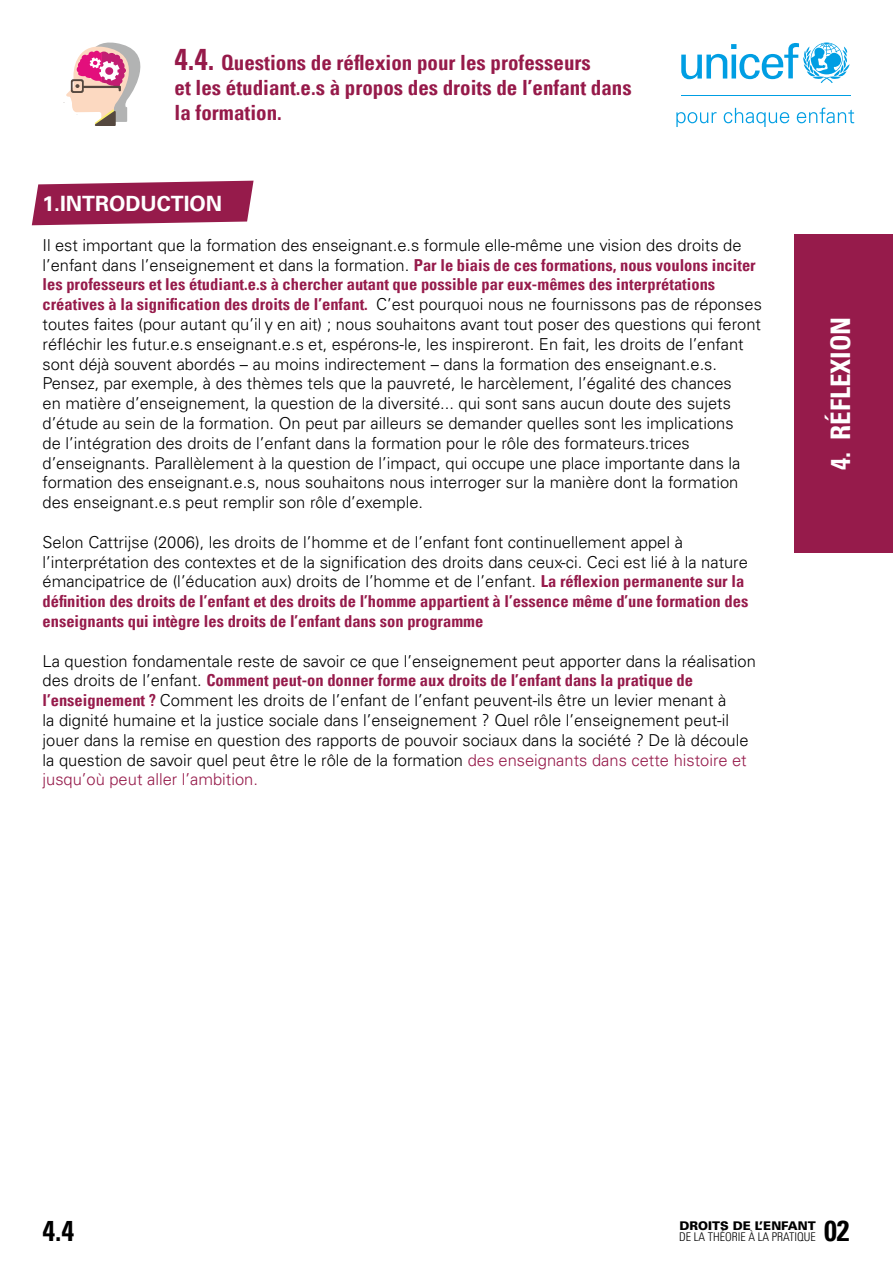
<style>
.page{position:relative;width:893px;height:1263px;background:#fff}
.page>*{position:absolute;margin:0;border:0;box-sizing:border-box;transform-origin:0 0}
.t1{font:700 condensed 28.5px "Univers LT Pro";color:#000}
.t2{font:700 condensed 27px "Univers LT Pro";color:#fff}
.t3{font:700 condensed 21px/25.2px "Univers LT Pro";color:#961a4a}
.t4{font:21px "Univers LT 65 Bd";color:#fff}
.t5{font:300 16.5px/19.8px "Univers LT Pro 45";color:#000}
.t6{font:300 condensed 12px "Univers LT Pro";color:#000}
.t7{font:900 12px "Univers LT Pro 75";color:#000}
.s1{font-size:30px}
.s2{font-family:"Univers LT Pro";font-weight:700;font-stretch:condensed;color:#961b4b}
.s3{color:#961b4b}
</style>
<div class="page">
<svg style="left:681px;top:43px;width:168px;height:40px"></svg>
<hr style="left:681px;top:95px;width:169px;height:1px;background:#009ee3">
<svg style="left:676px;top:108px;width:178px;height:19px"></svg>
<div style="left:794px;top:234px;width:99px;height:319px;background:#961b4b"></div>
<svg style="left:66px;top:42px;width:75px;height:84px"></svg>
<svg style="left:32px;top:181px;width:222px;height:44px;background:#a0325d"></svg>
<p class="t3" style="left:175px;top:50px;width:418px"><span class="s1">4.4.</span> Questions de réflexion pour les professeurs</p>
<p class="t3" style="left:175px;top:75px;width:459px">et les étudiant.e.s à propos des droits de l’enfant dans la formation.</p>
<p class="t4" style="left:43px;top:191px;width:181px">1.INTRODUCTION</p>
<p class="t5" style="left:43px;top:235px;width:721px">Il est important que la formation des enseignant.e.s formule elle-même une vision des droits de l’enfant dans l’enseignement et dans la formation. <span class="s2">Par le biais de ces formations, nous voulons inciter les professeurs et les étudiant.e.s à chercher autant que possible par eux-mêmes des interprétations créatives à la signification des droits de l’enfant.</span> C’est pourquoi nous ne fournissons pas de réponses toutes faites (pour autant qu’il y en ait) ; nous souhaitons avant tout poser des questions qui feront réfléchir les futur.e.s enseignant.e.s et, espérons-le, les inspireront. En fait, les droits de l’enfant sont déjà souvent abordés – au moins indirectement – dans la formation des enseignant.e.s.<br>Pensez, par exemple, à des thèmes tels que la pauvreté, le harcèlement, l’égalité des chances<br>en matière d’enseignement, la question de la diversité... qui sont sans aucun doute des sujets d’étude au sein de la formation. On peut par ailleurs se demander quelles sont les implications<br>de l’intégration des droits de l’enfant dans la formation pour le rôle des formateurs.trices d’enseignants. Parallèlement à la question de l’impact, qui occupe une place importante dans la formation des enseignant.e.s, nous souhaitons nous interroger sur la manière dont la formation des enseignant.e.s peut remplir son rôle d’exemple.</p>
<p class="t5" style="left:43px;top:532px;width:707px">Selon Cattrijse (2006), les droits de l’homme et de l’enfant font continuellement appel à l’interprétation des contextes et de la signification des droits dans ceux-ci. Ceci est lié à la nature émancipatrice de (l’éducation aux) droits de l’homme et de l’enfant. <span class="s2">La réflexion permanente sur la définition des droits de l’enfant et des droits de l’homme appartient à l’essence même d’une formation des enseignants qui intègre les droits de l’enfant dans son programme</span></p>
<p class="t5" style="left:43px;top:650px;width:715px">La question fondamentale reste de savoir ce que l’enseignement peut apporter dans la réalisation des droits de l’enfant. <span class="s2">Comment peut-on donner forme aux droits de l’enfant dans la pratique de l’enseignement ?</span> Comment les droits de l’enfant de l’enfant peuvent-ils être un levier menant à<br>la dignité humaine et la justice sociale dans l’enseignement ? Quel rôle l’enseignement peut-il jouer dans la remise en question des rapports de pouvoir sociaux dans la société ? De là découle la question de savoir quel peut être le rôle de la formation <span class="s3">des enseignants dans cette histoire et jusqu’où peut aller l’ambition.</span></p>
<h2 class="t2" style="left:824px;top:470px;width:154px;rotate:-90deg">4. RÉFLEXION</h2>
<p class="t1" style="left:43px;top:1213px;width:33px">4.4</p>
<p class="t6" style="left:679px;top:1229px;width:138px">DE LA THÉORIE À LA PRATIQUE</p>
<p class="t1" style="left:824px;top:1213px;width:27px">02</p>
<p class="t7" style="left:679px;top:1217px;width:138px">DROITS DE L’ENFANT</p>
</div>
